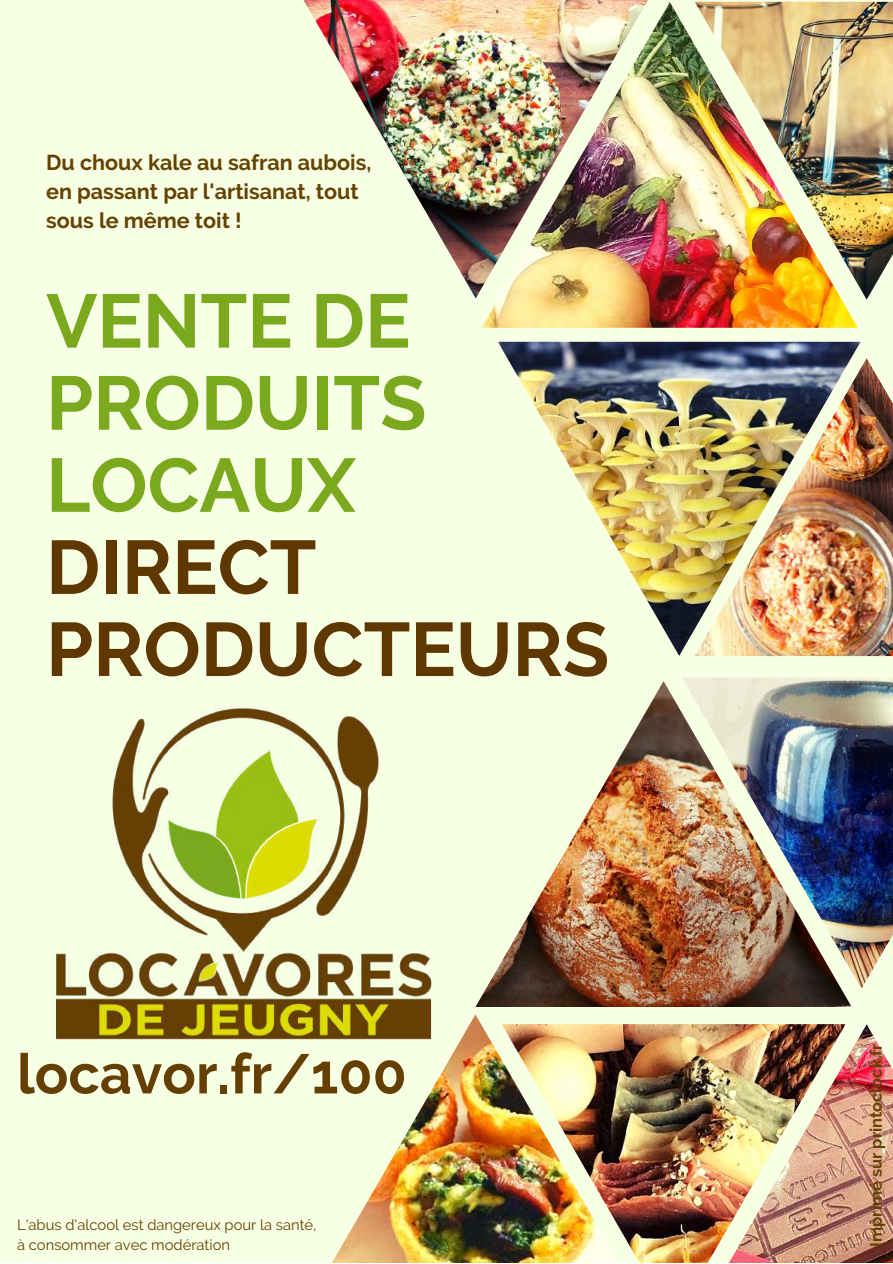
<style>
.page{position:relative;width:893px;height:1264px;background:#fff}
.page>*{position:absolute;margin:0;border:0;box-sizing:border-box;transform-origin:0 0}
.t1{font:700 75.6px/82.1px "Raleway";color:#7ba91e}
.t2{font:700 75.6px/82.1px "Raleway";color:#5e3701}
.t3{font:700 55.65px "Raleway";color:#643f00}
.t4{font:700 21.45px/29.2px "Raleway";color:#664201}
.t5{font:700 16.35px "Raleway";color:#664201}
.t6{font:14.7px/20.2px "Raleway";color:#664201}
</style>
<div class="page">
<div style="left:0;top:0;width:892px;height:1262px;background:#f7ffe5"></div>
<img style="left:303px;top:0;width:345px;height:298px">
<img style="left:857px;top:2px;width:35px;height:297px">
<img style="left:498px;top:342px;width:362px;height:313px">
<img style="left:682px;top:677px;width:210px;height:311px">
<img style="left:481px;top:2px;width:376px;height:326px">
<img style="left:694px;top:358px;width:198px;height:298px">
<img style="left:475px;top:681px;width:376px;height:326px">
<img style="left:647px;top:1024px;width:47px;height:238px">
<img style="left:332px;top:1014px;width:315px;height:248px">
<img style="left:694px;top:1024px;width:198px;height:238px">
<img style="left:52px;top:708px;width:385px;height:348px">
<p class="t4" style="left:46px;top:147px;width:327px">Du choux kale au safran aubois, en passant par l'artisanat, tout sous le même toit !</p>
<h1 class="t1" style="left:46px;top:280px;width:382px">VENTE DE<br>PRODUITS<br>LOCAUX</h1>
<h1 class="t2" style="left:46px;top:526px;width:564px">DIRECT<br>PRODUCTEURS</h1>
<h2 class="t3" style="left:17px;top:1041px;width:391px">locavor.fr/100</h2>
<p class="t5" style="left:866px;top:1246px;width:205px;rotate:-90deg">Imprimé sur printoclock.fr</p>
<p class="t6" style="left:17px;top:1214px;width:301px">L'abus d'alcool est dangereux pour la santé, à consommer avec modération</p>
</div>
